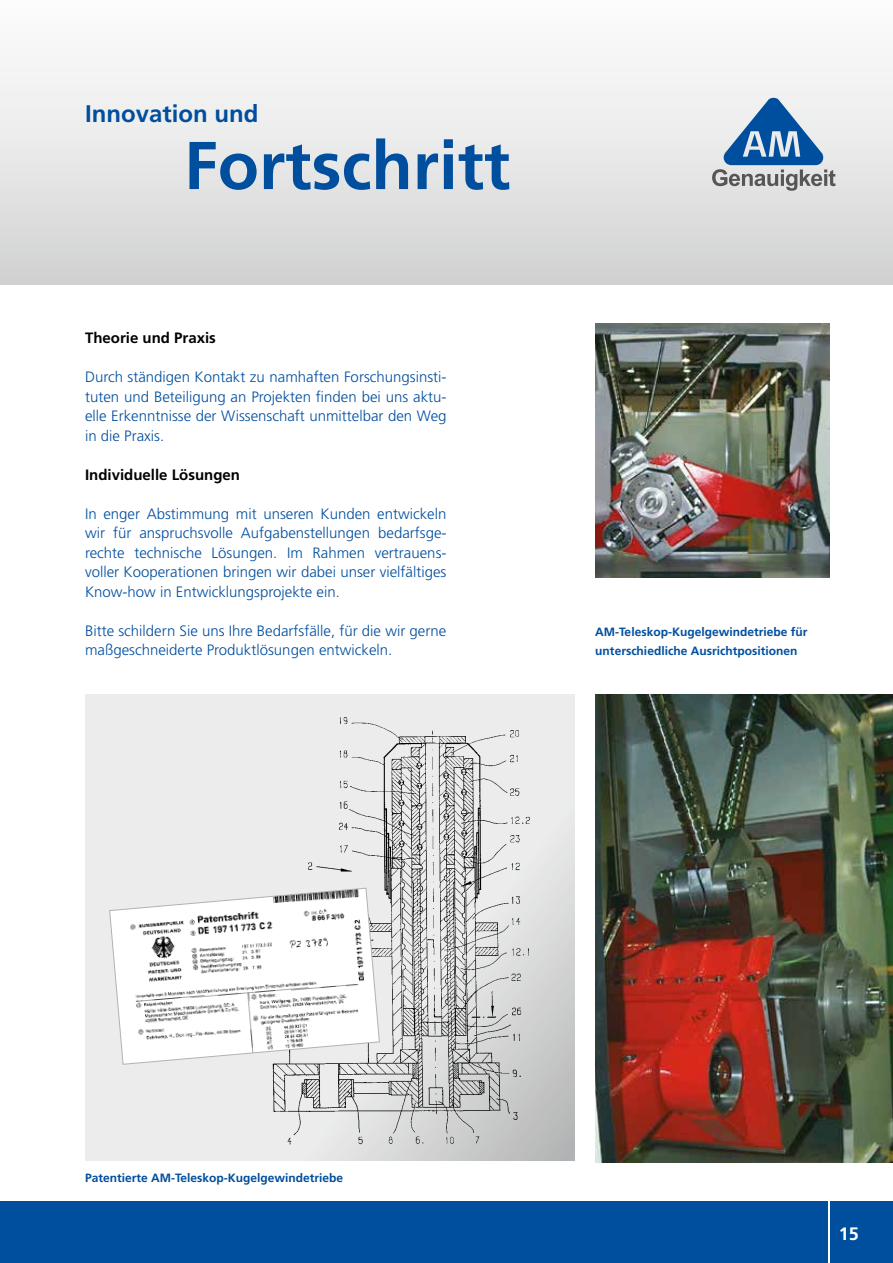
<style>
.page{position:relative;width:893px;height:1263px;background:#fff}
.page>*{position:absolute;margin:0;border:0;box-sizing:border-box;transform-origin:0 0}
.t1{font:700 67.5px "Frutiger LT Std";color:#004e9e}
.t2{font:700 24px "Frutiger LT Std";color:#004e9e}
.t3{font:700 18px "Frutiger LT Std";color:#fff}
.t4{font:300 15px/19.5px "Frutiger LT";color:#004e9e;text-align:justify}
.t5{font:700 15px "Frutiger LT";color:#000}
.t6{font:700 12px/19.5px "Frutiger LT";color:#004e9e}
</style>
<div class="page">
<div style="left:0;top:1201px;width:893px;height:62px;background:#004e9e"></div>
<div style="left:0;top:0;width:893px;height:285px;background:linear-gradient(to bottom,#fff,#d2d3d3)"></div>
<hr style="left:828px;top:1201px;width:1px;height:62px;background:#fff">
<div style="left:85px;top:694px;width:489px;height:466px;background:#ececed"></div>
<img style="left:272px;top:717px;width:288px;height:442px">
<svg style="left:109px;top:887px;width:271px;height:178px"></svg>
<img style="left:595px;top:694px;width:298px;height:468px">
<img style="left:595px;top:324px;width:234px;height:253px">
<svg style="left:712px;top:98px;width:124px;height:93px"></svg>
<svg style="left:4px;top:4px;width:5px;height:5px"></svg>
<h2 class="t2" style="left:85px;top:100px;width:175px">Innovation und</h2>
<h1 class="t1" style="left:184px;top:126px;width:328px">Fortschritt</h1>
<p class="t5" style="left:85px;top:329px;width:132px">Theorie und Praxis</p>
<p class="t4" style="left:85px;top:367px;width:363px">Durch ständigen Kontakt zu namhaften Forschungsinsti&shy;tuten und Beteiligung an Projekten finden bei uns aktu&shy;elle Erkenntnisse der Wissenschaft unmittelbar den Weg in die Praxis.</p>
<p class="t5" style="left:85px;top:466px;width:157px">Individuelle Lösungen</p>
<p class="t4" style="left:85px;top:504px;width:363px">In enger Abstimmung mit unseren Kunden entwickeln wir für anspruchsvolle Aufgabenstellungen bedarfsge&shy;rechte technische Lösungen. Im Rahmen vertrauens&shy;voller Kooperationen bringen wir dabei unser vielfältiges Know-how in Entwicklungsprojekte ein.</p>
<p class="t4" style="left:85px;top:621px;width:363px">Bitte schildern Sie uns Ihre Bedarfsfälle, für die wir gerne maßgeschneiderte Produktlösungen entwickeln.</p>
<p class="t6" style="left:595px;top:622px;width:214px">AM-Teleskop-Kugelgewindetriebe für unterschiedliche Ausrichtpositionen</p>
<p class="t6" style="left:85px;top:1168px;width:260px">Patentierte AM-Teleskop-Kugelgewindetriebe</p>
<p class="t3" style="left:839px;top:1223px;width:22px">15</p>
</div>
